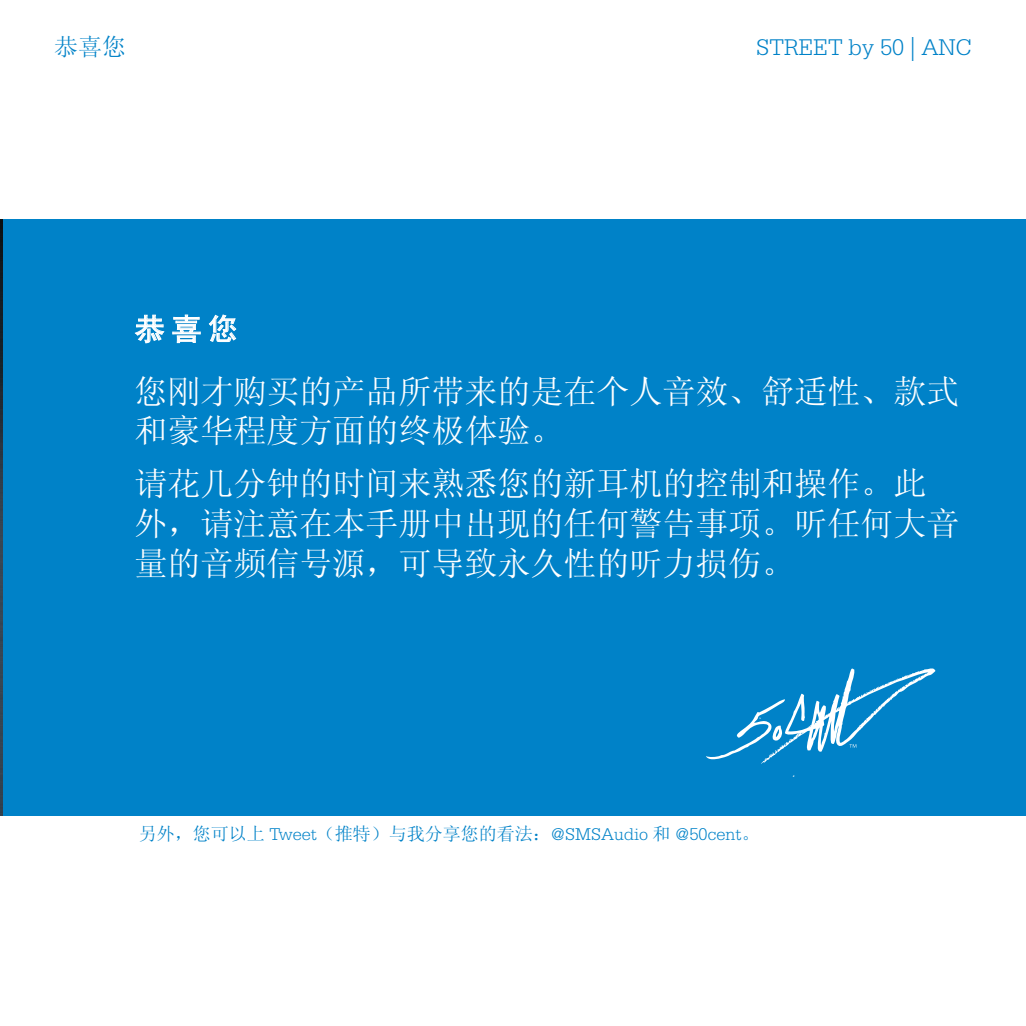
<style>
.page{position:relative;width:1026px;height:1026px;background:#fff}
.page>*{position:absolute;margin:0;border:0;box-sizing:border-box;transform-origin:0 0}
.t1{font:33px/39.6px "Sim Sun";color:#fff}
.t2{font:30.6px "Sim Hei";color:#fff}
.t3{font:300 24px "Serifa Std";color:#0082c8}
.t4{font:24px "Sim Sun";color:#0082c8}
.t5{font:18px "Sim Sun";color:#0082c8}
.s1{font-family:"Serifa Std";font-weight:300}
</style>
<div class="page">
<img style="left:0;top:219px;width:4px;height:596px">
<div style="left:4px;top:219px;width:1022px;height:596px;background:#0082c8"></div>
<svg style="left:706px;top:669px;width:229px;height:95px"></svg>
<svg style="left:134px;top:314px;width:31px;height:30px"></svg>
<svg style="left:172px;top:314px;width:29px;height:29px"></svg>
<svg style="left:208px;top:314px;width:29px;height:28px"></svg>
<p class="t4" style="left:54px;top:35px;width:73px">恭喜您</p>
<p class="t3" style="left:756px;top:34px;width:217px">STREET by 50 | ANC</p>
<p class="t2" style="left:135px;top:314px;width:105px">恭喜您</p>
<p class="t1" style="left:135px;top:371px;width:826px">您刚才购买的产品所带来的是在个人音效、舒适性、款式和豪华程度方面的终极体验。</p>
<p class="t1" style="left:135px;top:464px;width:826px">请花几分钟的时间来熟悉您的新耳机的控制和操作。此外，请注意在本手册中出现的任何警告事项。听任何大音量的音频信号源，可导致永久性的听力损伤。</p>
<p class="t5" style="left:139px;top:825px;width:622px">另外，您可以上 <span class="s1">Tweet</span>（推特）与我分享您的看法：<span class="s1">@SMSAudio</span> 和 <span class="s1">@50cent</span>。</p>
</div>
